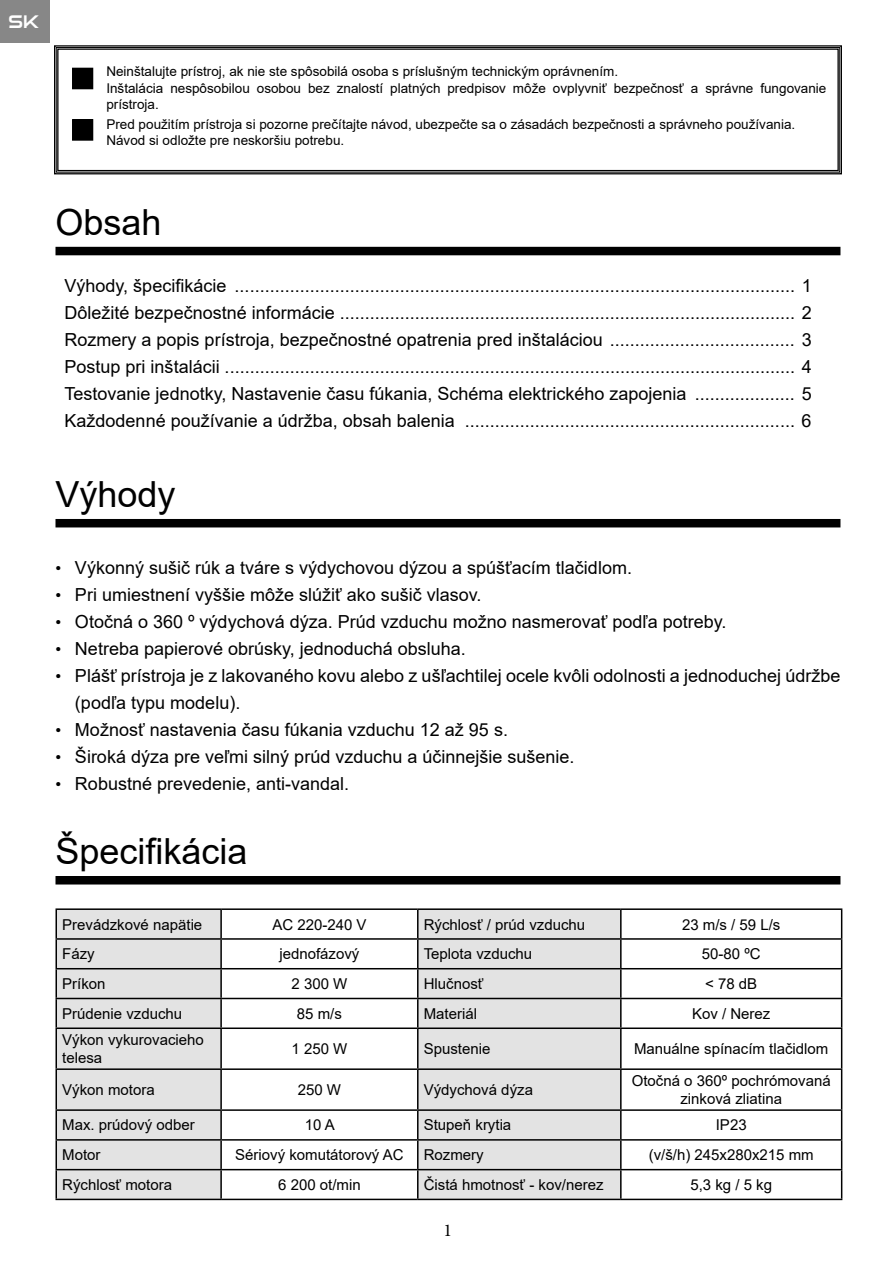
<style>
.page{position:relative;width:893px;height:1263px;background:#fff}
.page>*{position:absolute;margin:0;border:0;box-sizing:border-box;transform-origin:0 0}
.t1{font:36px "Arial";color:#000}
.t2{font:18px/27px "Arial";color:#000;text-align:justify}
.t3{font:18px "Sui Generis Rg";color:#fff}
.t4{font:18px "Minion Pro";color:#000}
.t5{font:15px/18px "Arial";color:#000}
.t6{font:13.5px/16.2px "Arial";color:#000}
.s1{font-size:16.5px}
</style>
<div class="page">
<div style="left:0;top:0;width:50px;height:43px;background:#878787"></div>
<svg style="left:54px;top:45px;width:788px;height:130px"></svg>
<div style="left:57px;top:48px;width:782px;height:123px;border:1px solid #000"></div>
<div style="left:73px;top:68px;width:20px;height:21px;background:#000"></div>
<div style="left:73px;top:120px;width:20px;height:20px;background:#000"></div>
<div style="left:72px;top:119px;width:21px;height:22px;border:2px solid #000"></div>
<div style="left:56px;top:520px;width:784px;height:7px;background:#000"></div>
<div style="left:56px;top:519px;width:784px;height:8px;border:2px solid #000"></div>
<div style="left:56px;top:877px;width:784px;height:7px;background:#000"></div>
<div style="left:56px;top:876px;width:784px;height:8px;border:2px solid #000"></div>
<div style="left:419px;top:910px;width:201px;height:289px;background:#e3e3e3"></div>
<hr style="left:56px;top:908px;width:165px;height:2px;background:#000">
<hr style="left:221px;top:908px;width:197px;height:2px;background:#000">
<hr style="left:220px;top:910px;width:2px;height:28px;background:#000">
<hr style="left:418px;top:908px;width:203px;height:2px;background:#000">
<hr style="left:417px;top:910px;width:2px;height:28px;background:#000">
<hr style="left:621px;top:908px;width:221px;height:2px;background:#000">
<hr style="left:620px;top:910px;width:2px;height:28px;background:#000">
<hr style="left:221px;top:938px;width:197px;height:2px;background:#000">
<hr style="left:220px;top:940px;width:2px;height:28px;background:#000">
<hr style="left:418px;top:938px;width:203px;height:2px;background:#000">
<hr style="left:417px;top:940px;width:2px;height:28px;background:#000">
<hr style="left:621px;top:938px;width:221px;height:2px;background:#000">
<hr style="left:620px;top:940px;width:2px;height:28px;background:#000">
<hr style="left:221px;top:968px;width:197px;height:1px;background:#000">
<hr style="left:220px;top:969px;width:2px;height:29px;background:#000">
<hr style="left:418px;top:968px;width:203px;height:1px;background:#000">
<hr style="left:417px;top:969px;width:2px;height:29px;background:#000">
<hr style="left:621px;top:968px;width:221px;height:1px;background:#000">
<hr style="left:620px;top:969px;width:2px;height:29px;background:#000">
<hr style="left:221px;top:998px;width:197px;height:1px;background:#000">
<hr style="left:220px;top:999px;width:2px;height:28px;background:#000">
<hr style="left:418px;top:998px;width:203px;height:1px;background:#000">
<hr style="left:417px;top:999px;width:2px;height:28px;background:#000">
<hr style="left:621px;top:998px;width:221px;height:1px;background:#000">
<hr style="left:620px;top:999px;width:2px;height:28px;background:#000">
<svg style="left:841px;top:910px;width:1px;height:117px"></svg>
<hr style="left:221px;top:1027px;width:197px;height:2px;background:#000">
<hr style="left:220px;top:1029px;width:2px;height:39px;background:#000">
<hr style="left:418px;top:1027px;width:203px;height:2px;background:#000">
<hr style="left:417px;top:1029px;width:2px;height:39px;background:#000">
<hr style="left:621px;top:1027px;width:221px;height:2px;background:#000">
<hr style="left:620px;top:1029px;width:2px;height:39px;background:#000">
<hr style="left:841px;top:1029px;width:1px;height:39px;background:#000">
<hr style="left:221px;top:1068px;width:197px;height:2px;background:#000">
<hr style="left:220px;top:1070px;width:2px;height:39px;background:#000">
<hr style="left:418px;top:1068px;width:203px;height:2px;background:#000">
<hr style="left:417px;top:1070px;width:2px;height:39px;background:#000">
<hr style="left:621px;top:1068px;width:221px;height:2px;background:#000">
<hr style="left:620px;top:1070px;width:2px;height:39px;background:#000">
<hr style="left:841px;top:1070px;width:1px;height:39px;background:#000">
<hr style="left:221px;top:1109px;width:197px;height:2px;background:#000">
<hr style="left:220px;top:1111px;width:2px;height:28px;background:#000">
<hr style="left:418px;top:1109px;width:203px;height:2px;background:#000">
<hr style="left:417px;top:1111px;width:2px;height:28px;background:#000">
<hr style="left:621px;top:1109px;width:221px;height:2px;background:#000">
<hr style="left:620px;top:1111px;width:2px;height:28px;background:#000">
<hr style="left:221px;top:1139px;width:197px;height:1px;background:#000">
<hr style="left:220px;top:1140px;width:2px;height:29px;background:#000">
<hr style="left:418px;top:1139px;width:203px;height:1px;background:#000">
<hr style="left:417px;top:1140px;width:2px;height:29px;background:#000">
<hr style="left:621px;top:1139px;width:221px;height:1px;background:#000">
<hr style="left:620px;top:1140px;width:2px;height:29px;background:#000">
<svg style="left:56px;top:909px;width:165px;height:290px"></svg>
<hr style="left:221px;top:1169px;width:197px;height:1px;background:#000">
<hr style="left:220px;top:1170px;width:2px;height:29px;background:#000">
<hr style="left:418px;top:1169px;width:203px;height:1px;background:#000">
<hr style="left:417px;top:1170px;width:2px;height:29px;background:#000">
<hr style="left:621px;top:1169px;width:221px;height:1px;background:#000">
<hr style="left:620px;top:1170px;width:2px;height:29px;background:#000">
<svg style="left:841px;top:1111px;width:1px;height:88px"></svg>
<hr style="left:56px;top:1199px;width:165px;height:1px;background:#000">
<hr style="left:221px;top:1199px;width:197px;height:1px;background:#000">
<hr style="left:418px;top:1199px;width:203px;height:1px;background:#000">
<hr style="left:621px;top:1199px;width:221px;height:1px;background:#000">
<div style="left:56px;top:248px;width:784px;height:7px;background:#000"></div>
<div style="left:56px;top:247px;width:784px;height:8px;border:2px solid #000"></div>
<p class="t3" style="left:9px;top:11px;width:32px">SK</p>
<p class="t6" style="left:106px;top:64px;width:721px">Neinštalujte prístroj, ak nie ste spôsobilá osoba s príslušným technickým oprávnením.<br>Inštalácia nespôsobilou osobou bez znalostí platných predpisov môže ovplyvniť bezpečnosť a správne fungovanie prístroja.</p>
<p class="t6" style="left:106px;top:116px;width:690px">Pred použitím prístroja si pozorne prečítajte návod, ubezpečte sa o zásadách bezpečnosti a správneho používania.<br>Návod si odložte pre neskoršiu potrebu.</p>
<h1 class="t1" style="left:56px;top:197px;width:108px">Obsah</h1>
<p class="t2" style="left:65px;top:272px;width:749px">Výhody, špecifikácie ................................................................................................................ 1<br>Dôležité bezpečnostné informácie ........................................................................................... 2<br>Rozmery a popis prístroja, bezpečnostné opatrenia pred inštaláciou ..................................... 3<br>Postup pri inštalácii .................................................................................................................. 4<br>Testovanie jednotky, Nastavenie času fúkania, Schéma elektrického zapojenia .................... 5<br>Každodenné používanie a údržba, obsah balenia .................................................................. 6</p>
<h1 class="t1" style="left:56px;top:469px;width:122px">Výhody</h1>
<p class="t2" style="left:56px;top:554px;width:578px"><span class="s1">•</span> Výkonný sušič rúk a tváre s výdychovou dýzou a spúšťacím tlačidlom.</p>
<p class="t2" style="left:56px;top:581px;width:428px"><span class="s1">•</span> Pri umiestnení vyššie môže slúžiť ako sušič vlasov.</p>
<p class="t2" style="left:56px;top:608px;width:673px"><span class="s1">•</span> Otočná o 360 º výdychová dýza. Prúd vzduchu možno nasmerovať podľa potreby.</p>
<p class="t2" style="left:56px;top:635px;width:412px"><span class="s1">•</span> Netreba papierové obrúsky, jednoduchá obsluha.</p>
<p class="t2" style="left:75px;top:662px;width:767px;text-indent:-19px"><span class="s1">•</span> Plášť prístroja je z lakovaného kovu alebo z ušľachtilej ocele kvôli odolnosti a jednoduchej údržbe (podľa typu modelu).</p>
<p class="t2" style="left:56px;top:716px;width:454px"><span class="s1">•</span> Možnosť nastavenia času fúkania vzduchu 12 až 95 s.</p>
<p class="t2" style="left:56px;top:743px;width:520px"><span class="s1">•</span> Široká dýza pre veľmi silný prúd vzduchu a účinnejšie sušenie.</p>
<p class="t2" style="left:56px;top:770px;width:295px"><span class="s1">•</span> Robustné prevedenie, anti-vandal.</p>
<h1 class="t1" style="left:56px;top:826px;width:194px">Špecifikácia</h1>
<p class="t5" style="left:62px;top:915px;width:142px">Prevádzkové napätie</p>
<p class="t5" style="left:272px;top:915px;width:96px">AC 220-240 V</p>
<p class="t5" style="left:424px;top:915px;width:163px">Rýchlosť / prúd vzduchu</p>
<p class="t5" style="left:682px;top:915px;width:100px">23 m/s / 59 L/s</p>
<p class="t5" style="left:62px;top:945px;width:34px">Fázy</p>
<p class="t5" style="left:279px;top:945px;width:82px">jednofázový</p>
<p class="t5" style="left:424px;top:945px;width:110px">Teplota vzduchu</p>
<p class="t5" style="left:702px;top:945px;width:60px">50-80 ºC</p>
<p class="t5" style="left:62px;top:975px;width:45px">Príkon</p>
<p class="t5" style="left:291px;top:975px;width:57px">2 300 W</p>
<p class="t5" style="left:424px;top:975px;width:61px">Hlučnosť</p>
<p class="t5" style="left:705px;top:975px;width:54px">&lt; 78 dB</p>
<p class="t5" style="left:62px;top:1004px;width:122px">Prúdenie vzduchu</p>
<p class="t5" style="left:297px;top:1004px;width:47px">85 m/s</p>
<p class="t5" style="left:424px;top:1004px;width:55px">Materiál</p>
<p class="t5" style="left:692px;top:1004px;width:80px">Kov / Nerez</p>
<p class="t5" style="left:62px;top:1031px;width:143px">Výkon vykurovacieho telesa</p>
<p class="t5" style="left:291px;top:1040px;width:57px">1 250 W</p>
<p class="t5" style="left:424px;top:1040px;width:68px">Spustenie</p>
<p class="t5" style="left:634px;top:1040px;width:196px">Manuálne spínacím tlačidlom</p>
<p class="t5" style="left:62px;top:1081px;width:94px">Výkon motora</p>
<p class="t5" style="left:298px;top:1081px;width:45px">250 W</p>
<p class="t5" style="left:424px;top:1081px;width:111px">Výdychová dýza</p>
<p class="t5" style="left:632px;top:1072px;width:200px;text-align:center">Otočná o 360º pochrómovaná zinková zliatina</p>
<p class="t5" style="left:62px;top:1116px;width:134px">Max. prúdový odber</p>
<p class="t5" style="left:305px;top:1116px;width:32px">10 A</p>
<p class="t5" style="left:424px;top:1116px;width:89px">Stupeň krytia</p>
<p class="t5" style="left:716px;top:1116px;width:32px">IP23</p>
<p class="t5" style="left:62px;top:1146px;width:40px">Motor</p>
<p class="t5" style="left:235px;top:1146px;width:170px">Sériový komutátorový AC</p>
<p class="t5" style="left:424px;top:1146px;width:61px">Rozmery</p>
<p class="t5" style="left:649px;top:1146px;width:167px">(v/š/h) 245x280x215 mm</p>
<p class="t5" style="left:62px;top:1175px;width:111px">Rýchlosť motora</p>
<p class="t5" style="left:278px;top:1175px;width:84px">6 200 ot/min</p>
<p class="t5" style="left:424px;top:1175px;width:181px">Čistá hmotnosť - kov/nerez</p>
<p class="t5" style="left:690px;top:1175px;width:83px">5,3 kg / 5 kg</p>
<p class="t4" style="left:443px;top:1219px;width:10px">1</p>
</div>
